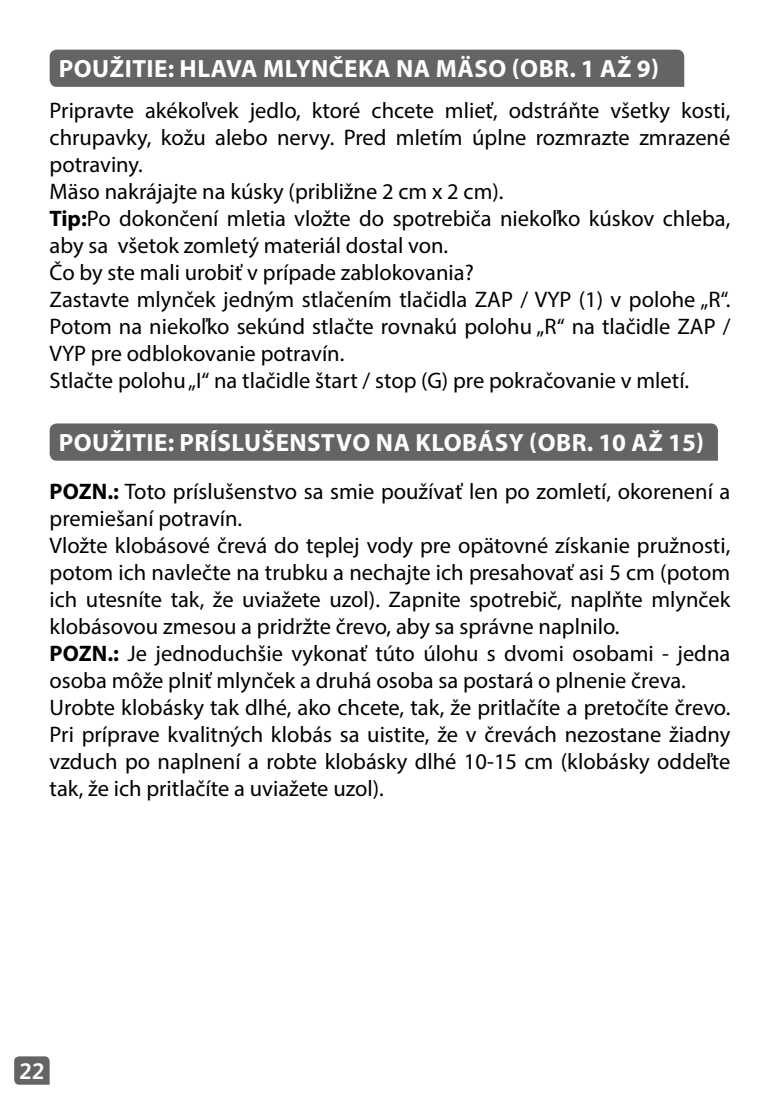
<style>
.page{position:relative;width:780px;height:1106px;background:#fff}
.page>*{position:absolute;margin:0;border:0;box-sizing:border-box;transform-origin:0 0}
.t1{font:700 25px "Myriad Pro";letter-spacing:.02em;color:#fff}
.t2{font:22.5px/27px "Myriad Pro";color:#000}
.t3{font:700 22.5px "FS Albert";color:#fff}
.s1{font-weight:700}
</style>
<div class="page">
<svg style="left:14px;top:1056px;width:36px;height:28px"></svg>
<div style="left:50px;top:423px;width:668px;height:37px;background:#636466"></div>
<div style="left:50px;top:50px;width:634px;height:37px;background:#636466"></div>
<p class="t1" style="left:59px;top:52px;width:601px">POUŽITIE: HLAVA MLYNČEKA NA MÄSO (OBR. 1 AŽ 9)</p>
<p class="t2" style="left:50px;top:96px;width:682px">Pripravte akékoľvek jedlo, ktoré chcete mlieť, odstráňte všetky kosti, chrupavky, kožu alebo nervy. Pred mletím úplne rozmrazte zmrazené potraviny.<br>Mäso nakrájajte na kúsky (približne 2 cm x 2 cm).<br><span class="s1">Tip:</span>Po dokončení mletia vložte do spotrebiča niekoľko kúskov chleba, aby sa všetok zomletý materiál dostal von.<br>Čo by ste mali urobiť v prípade zablokovania?<br>Zastavte mlynček jedným stlačením tlačidla ZAP / VYP (1) v polohe „R“.<br>Potom na niekoľko sekúnd stlačte rovnakú polohu „R“ na tlačidle ZAP / VYP pre odblokovanie potravín.<br>Stlačte polohu „I“ na tlačidle štart / stop (G) pre pokračovanie v mletí.</p>
<p class="t1" style="left:59px;top:426px;width:646px">POUŽITIE: PRÍSLUŠENSTVO NA KLOBÁSY (OBR. 10 AŽ 15)</p>
<p class="t2" style="left:50px;top:477px;width:682px"><span class="s1">POZN.:</span> Toto príslušenstvo sa smie používať len po zomletí, okorenení a premiešaní potravín.<br>Vložte klobásové črevá do teplej vody pre opätovné získanie pružnosti, potom ich navlečte na trubku a nechajte ich presahovať asi 5 cm (potom ich utesníte tak, že uviažete uzol). Zapnite spotrebič, naplňte mlynček klobásovou zmesou a pridržte črevo, aby sa správne naplnilo.<br><span class="s1">POZN.:</span> Je jednoduchšie vykonať túto úlohu s dvomi osobami - jedna osoba môže plniť mlynček a druhá osoba sa postará o plnenie čreva.<br>Urobte klobásky tak dlhé, ako chcete, tak, že pritlačíte a pretočíte črevo.<br>Pri príprave kvalitných klobás sa uistite, že v črevách nezostane žiadny vzduch po naplnení a robte klobásky dlhé 10-15 cm (klobásky oddeľte tak, že ich pritlačíte a uviažete uzol).</p>
<p class="t3" style="left:19px;top:1057px;width:27px">22</p>
</div>
